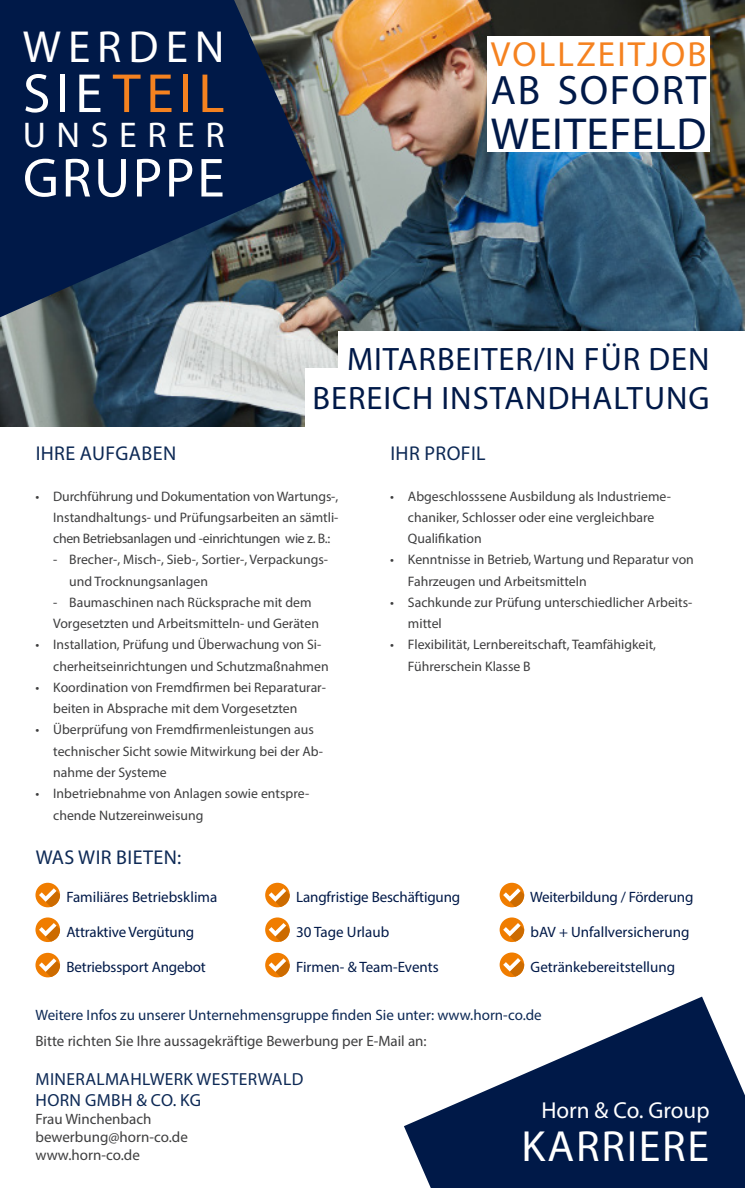
<style>
.page{position:relative;width:745px;height:1188px;background:#fff}
.page>*{position:absolute;margin:0;border:0;box-sizing:border-box;transform-origin:0 0}
.t1{font:55.5px "Myriad Pro";letter-spacing:.105em;color:#f58220}
.t2{font:55.5px "Myriad Pro";letter-spacing:.05em;color:#fff}
.t3{font:45.12px "Myriad Pro";letter-spacing:.155em;color:#fff}
.t4{font:45px "Myriad Pro";letter-spacing:.015em;color:#001948}
.t5{font:43.75px "Myriad Pro";letter-spacing:.04em;color:#fff}
.t6{font:41.25px "Myriad Pro";letter-spacing:.04em;color:#001948}
.t7{font:35.88px "Myriad Pro";letter-spacing:.295em;color:#fff}
.t8{font:35px "Myriad Pro";letter-spacing:.065em;color:#f58220}
.t9{font:32.5px/39px "Myriad Pro";letter-spacing:.03em;color:#001948;text-align:right}
.t10{font:23.12px "Myriad Pro";color:#fff}
.t11{font:20px "Myriad Pro";letter-spacing:.02em;color:#0d2955}
.t12{font:17.5px "Myriad Pro";letter-spacing:.02em;color:#0d2955}
.t13{font:15px "Myriad Pro";letter-spacing:-.005em;color:#001948}
.t14{font:15px "Myriad Pro";color:#3e3e3f}
.t15{font:15px "Myriad Pro";color:#0d2955}
.t16{font:13.75px/21.2px "Myriad Pro";color:#3e3e3f}
.s1{color:#fff}
</style>
<div class="page">
<img style="left:0;top:0;width:744px;height:426px">
<svg style="left:0;top:0;width:313px;height:317px;fill:#001948"></svg>
<svg style="left:404px;top:996px;width:340px;height:191px;fill:#001948"></svg>
<div style="left:487px;top:37px;width:222px;height:115px;background:#fff"></div>
<div style="left:338px;top:331px;width:406px;height:46px;background:#fff"></div>
<div style="left:305px;top:368px;width:439px;height:62px;background:#fff"></div>
<svg style="left:35px;top:882px;width:25px;height:25px"></svg>
<svg style="left:39px;top:888px;width:21px;height:18px"></svg>
<svg style="left:35px;top:917px;width:25px;height:24px"></svg>
<svg style="left:39px;top:922px;width:21px;height:19px"></svg>
<svg style="left:35px;top:952px;width:25px;height:25px"></svg>
<svg style="left:39px;top:958px;width:21px;height:18px"></svg>
<svg style="left:499px;top:882px;width:25px;height:25px"></svg>
<svg style="left:503px;top:888px;width:21px;height:18px"></svg>
<svg style="left:499px;top:917px;width:25px;height:24px"></svg>
<svg style="left:503px;top:922px;width:21px;height:19px"></svg>
<svg style="left:499px;top:952px;width:25px;height:24px"></svg>
<svg style="left:503px;top:957px;width:21px;height:19px"></svg>
<svg style="left:265px;top:882px;width:24px;height:25px"></svg>
<svg style="left:268px;top:888px;width:21px;height:18px"></svg>
<svg style="left:265px;top:917px;width:24px;height:24px"></svg>
<svg style="left:268px;top:922px;width:21px;height:19px"></svg>
<svg style="left:265px;top:952px;width:24px;height:25px"></svg>
<svg style="left:268px;top:958px;width:21px;height:18px"></svg>
<p class="t3" style="left:23px;top:19px;width:203px">WERDEN</p>
<p class="t1" style="left:23px;top:59px;width:203px"><span class="s1">SIE</span> TEIL</p>
<p class="t7" style="left:23px;top:112px;width:203px">UNSERER</p>
<p class="t2" style="left:23px;top:144px;width:203px">GRUPPE</p>
<p class="t8" style="left:490px;top:32px;width:217px">VOLLZEITJOB</p>
<p class="t6" style="left:490px;top:65px;width:217px">AB SOFORT</p>
<p class="t4" style="left:490px;top:106px;width:217px">WEITEFELD</p>
<p class="t9" style="left:312px;top:339px;width:398px">MITARBEITER/IN FÜR DEN<br>BEREICH INSTANDHALTUNG</p>
<p class="t11" style="left:36px;top:441px;width:142px">IHRE AUFGABEN</p>
<p class="t16" style="left:53px;top:485px;width:286px;text-align:justify;text-indent:-18px">• Durchführung und Dokumentation von Wartungs-, Instandhaltungs- und Prüfungsarbeiten an sämtli&shy;chen Betriebsanlagen und -einrichtungen wie z. B.:</p>
<p class="t16" style="left:53px;top:548px;width:276px">- Brecher-, Misch-, Sieb-, Sortier-, Verpackungs-</p>
<p class="t16" style="left:69px;top:570px;width:140px">und Trocknungsanlagen</p>
<p class="t16" style="left:53px;top:591px;width:267px">- Baumaschinen nach Rücksprache mit dem<br>Vorgesetzten und Arbeitsmitteln- und Geräten</p>
<p class="t16" style="left:53px;top:633px;width:277px;text-indent:-18px">• Installation, Prüfung und Überwachung von Si&shy;cherheitseinrichtungen und Schutzmaßnahmen</p>
<p class="t16" style="left:53px;top:676px;width:274px;text-indent:-18px">• Koordination von Fremdfirmen bei Reparaturar&shy;beiten in Absprache mit dem Vorgesetzten</p>
<p class="t16" style="left:53px;top:718px;width:271px;text-indent:-18px">• Überprüfung von Fremdfirmenleistungen aus technischer Sicht sowie Mitwirkung bei der Ab&shy;nahme der Systeme</p>
<p class="t16" style="left:53px;top:782px;width:257px;text-indent:-18px">• Inbetriebnahme von Anlagen sowie entspre&shy;chende Nutzereinweisung</p>
<p class="t11" style="left:390px;top:441px;width:97px">IHR PROFIL</p>
<p class="t16" style="left:407px;top:485px;width:264px;text-indent:-18px">• Abgeschlosssene Ausbildung als Industrieme&shy;chaniker, Schlosser oder eine vergleichbare<br>Qualifikation</p>
<p class="t16" style="left:407px;top:548px;width:287px;text-indent:-18px">• Kenntnisse in Betrieb, Wartung und Reparatur von<br>Fahrzeugen und Arbeitsmitteln</p>
<p class="t16" style="left:407px;top:591px;width:286px;text-indent:-18px">• Sachkunde zur Prüfung unterschiedlicher Arbeits&shy;mittel</p>
<p class="t16" style="left:407px;top:633px;width:249px;text-indent:-18px">• Flexibilität, Lernbereitschaft, Teamfähigkeit,<br>Führerschein Klasse B</p>
<p class="t11" style="left:36px;top:844px;width:147px">WAS WIR BIETEN:</p>
<p class="t13" style="left:66px;top:887px;width:152px">Familiäres Betriebsklima</p>
<p class="t13" style="left:66px;top:922px;width:129px">Attraktive Vergütung</p>
<p class="t13" style="left:66px;top:957px;width:141px">Betriebssport Angebot</p>
<p class="t13" style="left:296px;top:887px;width:165px">Langfristige Beschäftigung</p>
<p class="t13" style="left:296px;top:922px;width:95px">30 Tage Urlaub</p>
<p class="t13" style="left:296px;top:957px;width:144px">Firmen- &amp; Team-Events</p>
<p class="t13" style="left:529px;top:887px;width:165px">Weiterbildung / Förderung</p>
<p class="t13" style="left:530px;top:922px;width:160px">bAV + Unfallversicherung</p>
<p class="t13" style="left:530px;top:957px;width:146px">Getränkebereitstellung</p>
<p class="t15" style="left:35px;top:1004px;width:507px">Weitere Infos zu unserer Unternehmensgruppe finden Sie unter: www.horn-co.de</p>
<p class="t14" style="left:35px;top:1031px;width:392px">Bitte richten Sie Ihre aussagekräftige Bewerbung per E-Mail an:</p>
<p class="t12" style="left:36px;top:1068px;width:269px">MINERALMAHLWERK WESTERWALD</p>
<p class="t12" style="left:36px;top:1089px;width:167px">HORN GMBH &amp; CO. KG</p>
<p class="t14" style="left:35px;top:1109px;width:117px">Frau Winchenbach</p>
<p class="t14" style="left:35px;top:1127px;width:154px">bewerbung@horn-co.de</p>
<p class="t14" style="left:35px;top:1145px;width:106px">www.horn-co.de</p>
<p class="t10" style="left:541px;top:1095px;width:169px">Horn &amp; Co. Group</p>
<p class="t5" style="left:521px;top:1118px;width:189px">KARRIERE</p>
</div>
